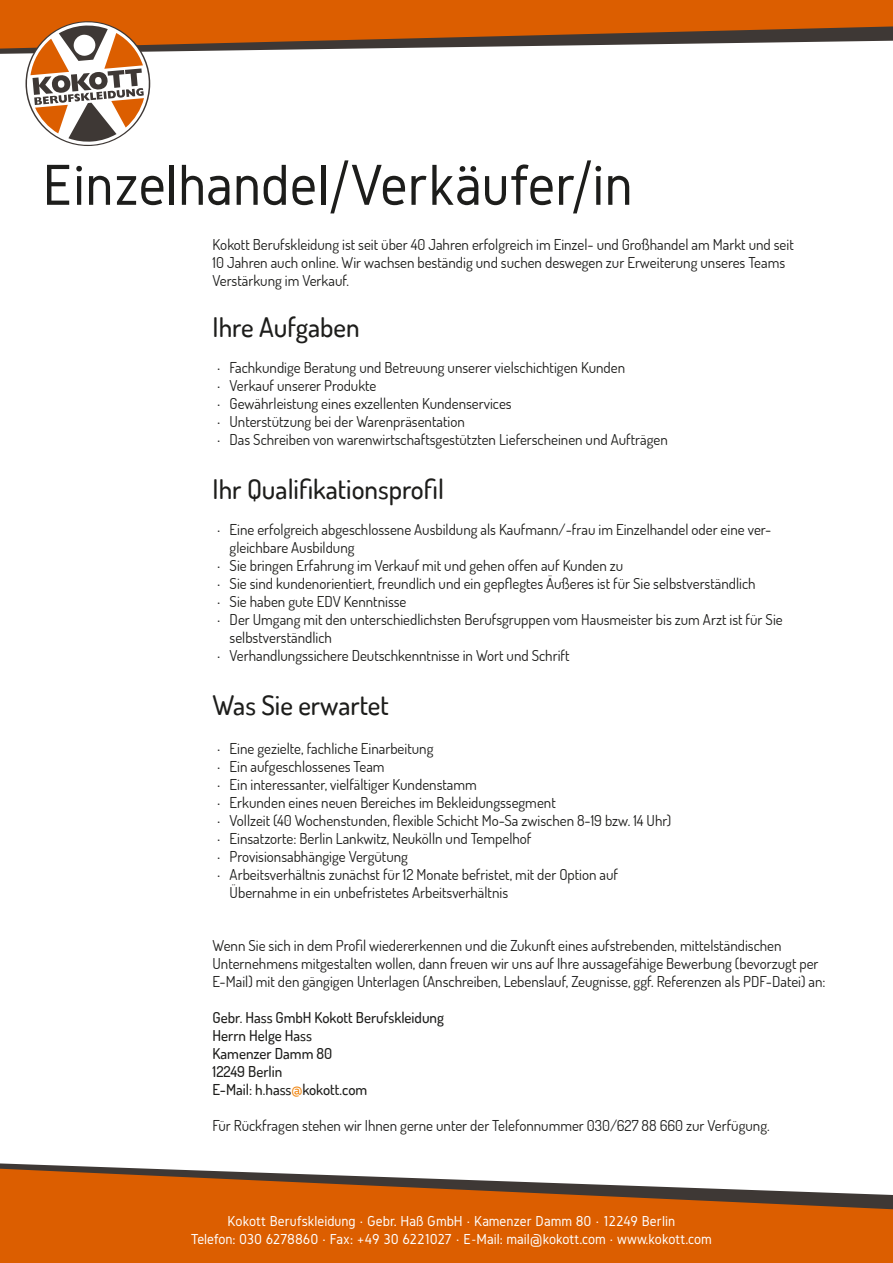
<style>
.page{position:relative;width:893px;height:1263px;background:#fff}
.page>*{position:absolute;margin:0;border:0;box-sizing:border-box;transform-origin:0 0}
.t1{font:60px "Gidole";color:#1d1d1b}
.t2{font:500 27px "Dosis";color:#1d1d1b}
.t3{font:15px/18px "Dosis";color:#1d1d1b}
.t4{font:15px/18px "Gidole";color:#fff;text-align:center}
.t5{font:500 15px/18px "Dosis";color:#1d1d1b}
.s1{font-family:"Gidole"}
.s2{color:#ef7d00}
</style>
<div class="page">
<svg style="left:0;top:1168px;width:893px;height:95px;background:#d06d24"></svg>
<svg style="left:0;top:0;width:893px;height:146px"></svg>
<h1 class="t1" style="left:43px;top:152px;width:591px">Einzelhandel/Verkäufer/in</h1>
<p class="t3" style="left:213px;top:235px;width:583px">Kokott Berufskleidung ist seit über 40 Jahren erfolgreich im Einzel- und Großhandel am Markt und seit<br>10 Jahren auch online. Wir wachsen beständig und suchen deswegen zur Erweiterung unseres Teams<br>Verstärkung im Verkauf.</p>
<h2 class="t2" style="left:213px;top:309px;width:149px">Ihre Aufgaben</h2>
<p class="t3" style="left:217px;top:358px;width:452px"><span class="s1">·</span> Fachkundige Beratung und Betreuung unserer vielschichtigen Kunden<br><span class="s1">·</span> Verkauf unserer Produkte<br><span class="s1">·</span> Gewährleistung eines exzellenten Kundenservices<br><span class="s1">·</span> Unterstützung bei der Warenpräsentation<br><span class="s1">·</span> Das Schreiben von warenwirtschaftsgestützten Lieferscheinen und Aufträgen</p>
<h2 class="t2" style="left:213px;top:471px;width:233px">Ihr Qualifikationsprofil</h2>
<p class="t3" style="left:217px;top:520px;width:556px"><span class="s1">·</span> Eine erfolgreich abgeschlossene Ausbildung als Kaufmann/-frau im Einzelhandel oder eine ver-</p>
<p class="t3" style="left:230px;top:538px;width:126px">gleichbare Ausbildung</p>
<p class="t3" style="left:217px;top:556px;width:408px"><span class="s1">·</span> Sie bringen Erfahrung im Verkauf mit und gehen offen auf Kunden zu</p>
<p class="t3" style="left:217px;top:574px;width:540px"><span class="s1">·</span> Sie sind kundenorientiert, freundlich und ein gepflegtes Äußeres ist für Sie selbstverständlich</p>
<p class="t3" style="left:217px;top:592px;width:191px"><span class="s1">·</span> Sie haben gute EDV Kenntnisse</p>
<p class="t3" style="left:217px;top:610px;width:567px"><span class="s1">·</span> Der Umgang mit den unterschiedlichsten Berufsgruppen vom Hausmeister bis zum Arzt ist für Sie</p>
<p class="t3" style="left:230px;top:628px;width:104px">selbstverständlich</p>
<p class="t3" style="left:217px;top:646px;width:354px"><span class="s1">·</span> Verhandlungssichere Deutschkenntnisse in Wort und Schrift</p>
<h2 class="t2" style="left:213px;top:687px;width:178px">Was Sie erwartet</h2>
<p class="t3" style="left:217px;top:739px;width:218px"><span class="s1">·</span> Eine gezielte, fachliche Einarbeitung</p>
<p class="t3" style="left:217px;top:757px;width:169px"><span class="s1">·</span> Ein aufgeschlossenes Team</p>
<p class="t3" style="left:217px;top:775px;width:261px"><span class="s1">·</span> Ein interessanter, vielfältiger Kundenstamm</p>
<p class="t3" style="left:217px;top:793px;width:340px"><span class="s1">·</span> Erkunden eines neuen Bereiches im Bekleidungssegment</p>
<p class="t3" style="left:217px;top:811px;width:456px"><span class="s1">·</span> Vollzeit (40 Wochenstunden, flexible Schicht Mo-Sa zwischen 8-19 bzw. 14 Uhr)</p>
<p class="t3" style="left:217px;top:829px;width:316px"><span class="s1">·</span> Einsatzorte: Berlin Lankwitz, Neukölln und Tempelhof</p>
<p class="t3" style="left:217px;top:847px;width:193px"><span class="s1">·</span> Provisionsabhängige Vergütung</p>
<p class="t3" style="left:217px;top:865px;width:403px"><span class="s1">·</span> Arbeitsverhältnis zunächst für 12 Monate befristet, mit der Option auf</p>
<p class="t3" style="left:230px;top:883px;width:280px">Übernahme in ein unbefristetes Arbeitsverhältnis</p>
<p class="t3" style="left:213px;top:936px;width:615px">Wenn Sie sich in dem Profil wiedererkennen und die Zukunft eines aufstrebenden, mittelständischen<br>Unternehmens mitgestalten wollen, dann freuen wir uns auf Ihre aussagefähige Bewerbung (bevorzugt per<br>E-Mail) mit den gängigen Unterlagen (Anschreiben, Lebenslauf, Zeugnisse, ggf. Referenzen als PDF-Datei) an:</p>
<p class="t5" style="left:213px;top:1008px;width:233px">Gebr. Hass GmbH Kokott Berufskleidung<br>Herrn Helge Hass<br>Kamenzer Damm 80<br>12249 Berlin<br>E-Mail: h.hass<span class="s2">@</span>kokott.com</p>
<p class="t3" style="left:213px;top:1116px;width:559px">Für Rückfragen stehen wir Ihnen gerne unter der Telefonnummer 030/627 88 660 zur Verfügung.</p>
<p class="t4" style="left:191px;top:1212px;width:522px">Kokott Berufskleidung · Gebr. Haß GmbH · Kamenzer Damm 80 · 12249 Berlin<br>Telefon: 030 6278860 · Fax: +49 30 6221027 · E-Mail: mail@kokott.com · www.kokott.com</p>
</div>
